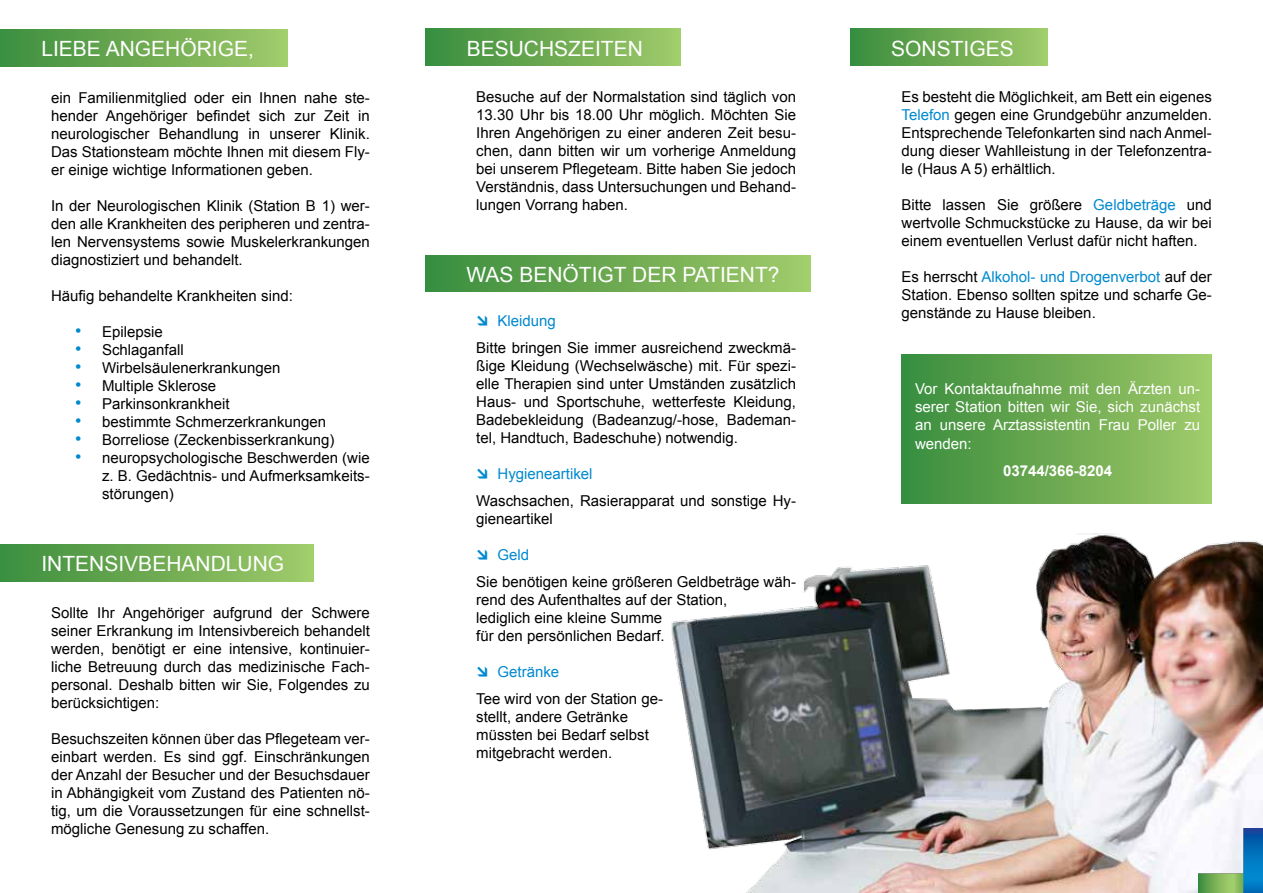
<style>
.page{position:relative;width:1263px;height:893px;background:#fff}
.page>*{position:absolute;margin:0;border:0;box-sizing:border-box;transform-origin:0 0}
.t1{font:21px "Arial";color:#fff}
.t2{font:15px/18px "Arial";color:#000;text-align:justify}
.t3{font:15px/18px "Arial";color:#fff;text-align:justify}
.t4{font:15px "Arial";color:#0089cf}
.t5{font:700 15px "Arial";color:#fff}
.s1{font-size:18px;color:#0089cf}
.s2{color:#0089cf}
</style>
<div class="page">
<img style="left:671px;top:534px;width:592px;height:359px">
<div style="left:0;top:30px;width:287px;height:37px;background:linear-gradient(to right,#3c8e3e,#a1ca6a)"></div>
<div style="left:0;top:545px;width:313px;height:36px;background:linear-gradient(to right,#3c8d3e,#a1ca69)"></div>
<div style="left:425px;top:29px;width:255px;height:37px;background:linear-gradient(to right,#388c3d,#a1ca69)"></div>
<div style="left:425px;top:255px;width:385px;height:37px;background:linear-gradient(to right,#388c3d,#a1ca69)"></div>
<div style="left:850px;top:29px;width:197px;height:37px;background:linear-gradient(to right,#388c3d,#a1ca69)"></div>
<div style="left:901px;top:355px;width:311px;height:148px;background:linear-gradient(to right,#388c3d,#a2ca69)"></div>
<img style="left:1198px;top:828px;width:65px;height:65px">
<h1 class="t1" style="left:41px;top:35px;width:214px">LIEBE ANGEHÖRIGE,</h1>
<p class="t2" style="left:51px;top:89px;width:320px">ein Familienmitglied oder ein Ihnen nahe ste&shy;hender Angehöriger befindet sich zur Zeit in neurologischer Behandlung in unserer Klinik.<br>Das Stationsteam möchte Ihnen mit diesem Fly&shy;er einige wichtige Informationen geben.</p>
<p class="t2" style="left:51px;top:197px;width:320px">In der Neurologischen Klinik (Station B 1) wer&shy;den alle Krankheiten des peripheren und zentra&shy;len Nervensystems sowie Muskelerkrankungen diagnostiziert und behandelt.</p>
<p class="t2" style="left:51px;top:287px;width:243px">Häufig behandelte Krankheiten sind:</p>
<p class="t2" style="left:75px;top:323px;width:89px"><span class="s1">•</span> Epilepsie</p>
<p class="t2" style="left:75px;top:341px;width:110px"><span class="s1">•</span> Schlaganfall</p>
<p class="t2" style="left:75px;top:359px;width:207px"><span class="s1">•</span> Wirbelsäulenerkrankungen</p>
<p class="t2" style="left:75px;top:377px;width:143px"><span class="s1">•</span> Multiple Sklerose</p>
<p class="t2" style="left:75px;top:395px;width:156px"><span class="s1">•</span> Parkinsonkrankheit</p>
<p class="t2" style="left:75px;top:413px;width:253px"><span class="s1">•</span> bestimmte Schmerzerkrankungen</p>
<p class="t2" style="left:75px;top:431px;width:261px"><span class="s1">•</span> Borreliose (Zeckenbisserkrankung)</p>
<p class="t2" style="left:102px;top:449px;width:269px;text-indent:-27px"><span class="s1">•</span> neuropsychologische Beschwerden (wie z. B. Gedächtnis- und Aufmerksamkeits&shy;störungen)</p>
<h1 class="t1" style="left:41px;top:550px;width:244px">INTENSIVBEHANDLUNG</h1>
<p class="t2" style="left:51px;top:603px;width:320px">Sollte Ihr Angehöriger aufgrund der Schwere seiner Erkrankung im Intensivbereich behandelt werden, benötigt er eine intensive, kontinuier&shy;liche Betreuung durch das medizinische Fach&shy;personal. Deshalb bitten wir Sie, Folgendes zu berücksichtigen:</p>
<p class="t2" style="left:51px;top:729px;width:320px">Besuchszeiten können über das Pflegeteam ver&shy;einbart werden. Es sind ggf. Einschränkungen der Anzahl der Besucher und der Besuchsdauer in Abhängigkeit vom Zustand des Patienten nö&shy;tig, um die Voraussetzungen für eine schnellst&shy;mögliche Genesung zu schaffen.</p>
<h1 class="t1" style="left:467px;top:35px;width:178px">BESUCHSZEITEN</h1>
<p class="t2" style="left:476px;top:88px;width:321px">Besuche auf der Normalstation sind täglich von 13.30 Uhr bis 18.00 Uhr möglich. Möchten Sie Ihren Angehörigen zu einer anderen Zeit besu&shy;chen, dann bitten wir um vorherige Anmeldung bei unserem Pflegeteam. Bitte haben Sie jedoch Verständnis, dass Untersuchungen und Behand&shy;lungen Vorrang haben.</p>
<h1 class="t1" style="left:466px;top:261px;width:315px">WAS BENÖTIGT DER PATIENT?</h1>
<p class="t4" style="left:497px;top:310px;width:60px">Kleidung</p>
<p class="t2" style="left:476px;top:338px;width:321px">Bitte bringen Sie immer ausreichend zweckmä&shy;ßige Kleidung (Wechselwäsche) mit. Für spezi&shy;elle Therapien sind unter Umständen zusätzlich Haus- und Sportschuhe, wetterfeste Kleidung, Badebekleidung (Badeanzug/-hose, Bademan&shy;tel, Handtuch, Badeschuhe) notwendig.</p>
<p class="t4" style="left:497px;top:463px;width:97px">Hygieneartikel</p>
<p class="t2" style="left:476px;top:491px;width:321px">Waschsachen, Rasierapparat und sonstige Hy&shy;gieneartikel</p>
<p class="t4" style="left:497px;top:544px;width:33px">Geld</p>
<p class="t2" style="left:476px;top:572px;width:321px;text-align:left">Sie benötigen keine größeren Geldbeträge wäh&shy;rend des Aufenthaltes auf der Station,<br>lediglich eine kleine Summe<br>für den persönlichen Bedarf.</p>
<p class="t4" style="left:497px;top:661px;width:63px">Getränke</p>
<p class="t2" style="left:476px;top:689px;width:188px;text-align:left">Tee wird von der Station ge&shy;stellt, andere Getränke müssten bei Bedarf selbst mitgebracht werden.</p>
<h1 class="t1" style="left:891px;top:35px;width:124px">SONSTIGES</h1>
<p class="t2" style="left:901px;top:88px;width:312px">Es besteht die Möglichkeit, am Bett ein eigenes <span class="s2">Telefon</span> gegen eine Grundgebühr anzumelden.<br>Entsprechende Telefonkarten sind nach Anmel&shy;dung dieser Wahlleistung in der Telefonzentra&shy;le (Haus A 5) erhältlich.</p>
<p class="t2" style="left:901px;top:196px;width:312px">Bitte lassen Sie größere <span class="s2">Geldbeträge</span> und wertvolle Schmuckstücke zu Hause, da wir bei einem eventuellen Verlust dafür nicht haften.</p>
<p class="t2" style="left:901px;top:268px;width:312px">Es herrscht <span class="s2">Alkohol- und Drogenverbot</span> auf der Station. Ebenso sollten spitze und scharfe Ge&shy;genstände zu Hause bleiben.</p>
<p class="t3" style="left:915px;top:379px;width:287px">Vor Kontaktaufnahme mit den Ärzten un&shy;serer Station bitten wir Sie, sich zunächst an unsere Arztassistentin Frau Poller zu</p>
<p class="t3" style="left:915px;top:435px;width:58px">wenden:</p>
<p class="t5" style="left:1003px;top:461px;width:111px">03744/366-8204</p>
</div>
